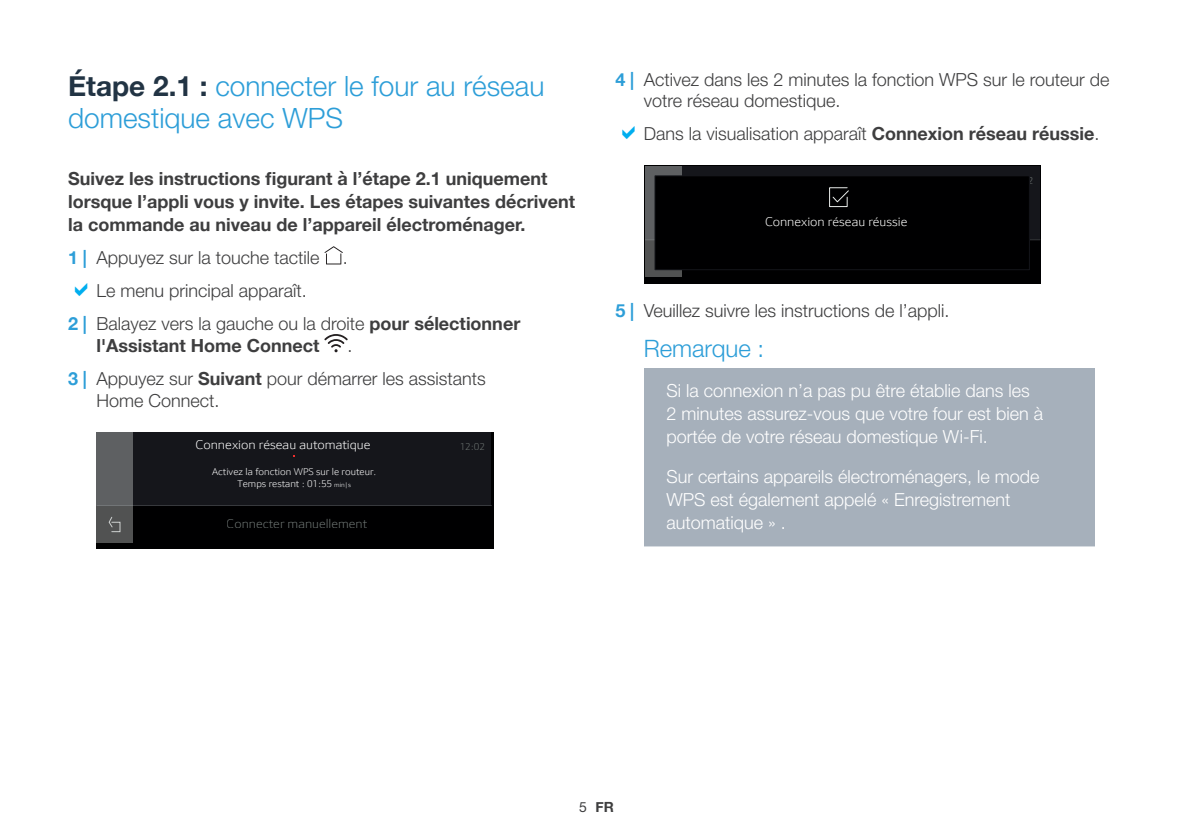
<style>
.page{position:relative;width:1191px;height:840px;background:#fff}
.page>*{position:absolute;margin:0;border:0;box-sizing:border-box;transform-origin:0 0}
.t1{font:300 28px/32px "Helvetica Neue";color:#2d9ed8}
.t2{font:300 24px "Helvetica Neue";color:#2d9ed8}
.t3{font:300 18px/33px "Helvetica Neue";color:#3e3e3f}
.t4{font:300 18px/23px "Helvetica Neue";color:#fff}
.t5{font:700 18px/23px "Helvetica Neue";color:#3e3e3f}
.t6{font:700 14px "Helvetica Neue";color:#3e3e3f}
.t7{font:300 12.6px "Neff Sans";color:#fff}
.t8{font:300 12.4px "Neff Sans";color:#fff}
.t9{font:300 12.4px "Neff Sans";color:#6c7371}
.t10{font:300 9.8px "Neff Sans";color:#6c7371}
.t11{font:300 9.6px/12.4px "Neff Sans";color:#fff;text-align:center}
.s1{font-weight:700;color:#223444}
.s2{font-weight:700;color:#2d9ed8}
.s3{font-weight:700}
.s4{font-size:6.4px}
.s5{font-weight:400}
</style>
<div class="page">
<svg style="left:324px;top:246px;width:19px;height:18px"></svg>
<svg style="left:324px;top:334px;width:24px;height:18px"></svg>
<div style="left:96px;top:432px;width:397px;height:116px;background:#000001"></div>
<div style="left:96px;top:432px;width:395px;height:72px;background:#15161b"></div>
<hr style="left:97px;top:505px;width:394px;height:1px;background:#3b3d41">
<div style="left:96px;top:432px;width:37px;height:110px;background:linear-gradient(to bottom,#616366,#555656)"></div>
<div style="left:643px;top:368px;width:451px;height:98px;background:#a6b0bb"></div>
<div style="left:643px;top:454px;width:451px;height:98px;background:#a6b0bb"></div>
<div style="left:592px;top:546px;width:548px;height:10px;background:#fff"></div>
<div style="left:643px;top:165px;width:397px;height:119px;background:#000001"></div>
<div style="left:645px;top:166px;width:395px;height:72px;background:#15161b"></div>
<hr style="left:645px;top:239px;width:395px;height:1px;background:#3b3d41">
<div style="left:645px;top:166px;width:36px;height:110px;background:linear-gradient(to bottom,#636568,#515252)"></div>
<div style="left:655px;top:176px;width:374px;height:93px;background:#000001"></div>
<div style="left:654px;top:175px;width:376px;height:95px;border:1px solid #15161b"></div>
<svg style="left:829px;top:187px;width:20px;height:20px"></svg>
<h1 class="t1" style="left:68px;top:68px;width:478px"><span class="s1">Étape 2.1 :</span> connecter le four au réseau domestique avec WPS</h1>
<p class="t5" style="left:68px;top:168px;width:509px">Suivez les instructions figurant à l’étape 2.1 uniquement lorsque l’appli vous y invite. Les étapes suivantes décrivent la commande au niveau de l’appareil électroménager.</p>
<p class="t3" style="left:68px;top:240px;width:253px"><span class="s2">1 |</span> Appuyez sur la touche tactile</p>
<p class="t3" style="left:343px;top:240px;width:7px">.</p>
<p class="t3" style="left:68px;top:273px;width:454px;text-indent:28px">Le menu principal apparaît.<br><span class="s2">2 |</span> Balayez vers la gauche ou la droite <span class="s3">pour sélectionner</span></p>
<p class="t5" style="left:96px;top:334px;width:224px">l'Assistant Home Connect</p>
<p class="t3" style="left:68px;top:328px;width:419px;text-indent:279px">.<br><span class="s2">3 |</span> Appuyez sur <span class="s3">Suivant</span> pour démarrer les assistants</p>
<p class="t3" style="left:96px;top:382px;width:125px">Home Connect.</p>
<p class="t7" style="left:196px;top:436px;width:176px">Connexion réseau automatique</p>
<p class="t10" style="left:459px;top:440px;width:27px">12:02</p>
<p class="t11" style="left:212px;top:465px;width:166px">Activez la fonction WPS sur le routeur.<br>Temps restant : 01:55 <span class="s4">min|s</span></p>
<p class="t9" style="left:227px;top:515px;width:142px">Connecter manuellement</p>
<p class="t3" style="left:643px;top:67px;width:467px;line-height:21.6px;text-indent:-28px"><span class="s2">4 |</span> Activez dans les 2 minutes la fonction WPS sur le routeur de votre réseau domestique.</p>
<p class="t3" style="left:643px;top:116px;width:457px">Dans la visualisation apparaît <span class="s3">Connexion réseau réussie</span>.</p>
<p class="t8" style="left:765px;top:214px;width:144px">Connexion réseau réussie</p>
<p class="t3" style="left:615px;top:293px;width:336px"><span class="s2">5 |</span> Veuillez suivre les instructions de l’appli.</p>
<h2 class="t2" style="left:643px;top:329px;width:122px">Remarque :</h2>
<p class="t4" style="left:666px;top:378px;width:378px">Si la connexion n’a pas pu être établie dans les<br>2 minutes assurez-vous que votre four est bien à portée de votre réseau domestique Wi-Fi.</p>
<p class="t4" style="left:666px;top:464px;width:375px">Sur certains appareils électroménagers, le mode<br>WPS est également appelé « Enregistrement automatique » .</p>
<p class="t6" style="left:579px;top:795px;width:36px"><span class="s5">5</span> FR</p>
</div>
